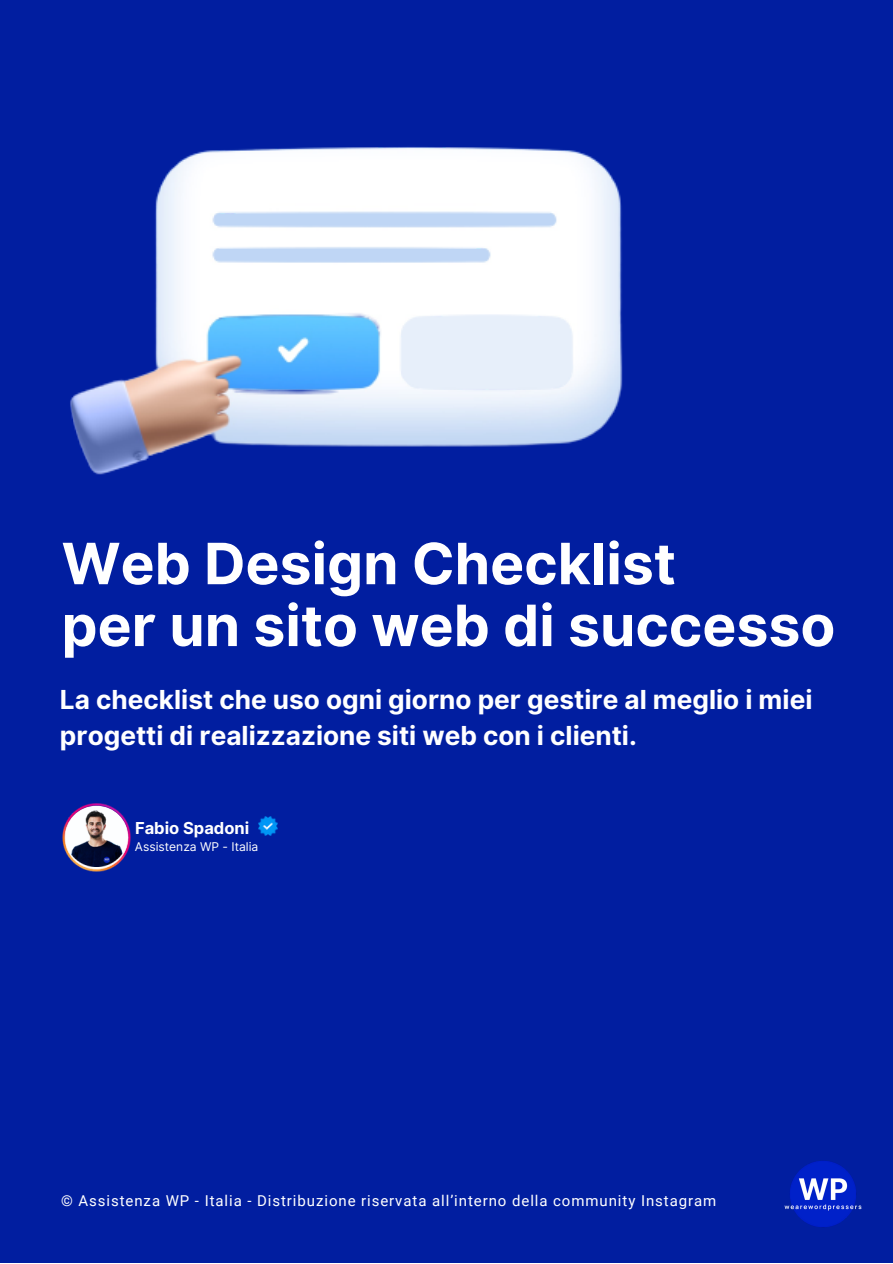
<style>
.page{position:relative;width:893px;height:1264px;background:#fff}
.page>*{position:absolute;margin:0;border:0;box-sizing:border-box;transform-origin:0 0}
.t1{font:700 57px "Inter";color:#fff}
.t2{font:700 26.25px/36px "Inter";color:#fff}
.t3{font:700 16.5px "Inter";color:#fff}
.t4{font:15px "Roboto";letter-spacing:.065em;color:#fff}
.t5{font:12px "Inter";color:#fff}
</style>
<div class="page">
<div style="left:0;top:0;width:892px;height:1262px;background:#011ea0"></div>
<img style="left:70px;top:147px;width:553px;height:328px">
<img style="left:258px;top:816px;width:19px;height:19px">
<img style="left:62px;top:803px;width:68px;height:68px">
<img style="left:65px;top:804px;width:62px;height:62px">
<img style="left:784px;top:1161px;width:78px;height:66px">
<p class="t1" style="left:62px;top:529px;width:616px">Web Design Checklist</p>
<p class="t1" style="left:62px;top:591px;width:775px">per un sito web di successo</p>
<p class="t2" style="left:60px;top:681px;width:754px">La checklist che uso ogni giorno per gestire al meglio i miei progetti di realizzazione siti web con i clienti.</p>
<p class="t3" style="left:135px;top:817px;width:116px">Fabio Spadoni</p>
<p class="t5" style="left:135px;top:840px;width:125px">Assistenza WP - Italia</p>
<p class="t4" style="left:61px;top:1192px;width:656px">© Assistenza WP - Italia - Distribuzione riservata all’interno della community Instagram</p>
</div>
